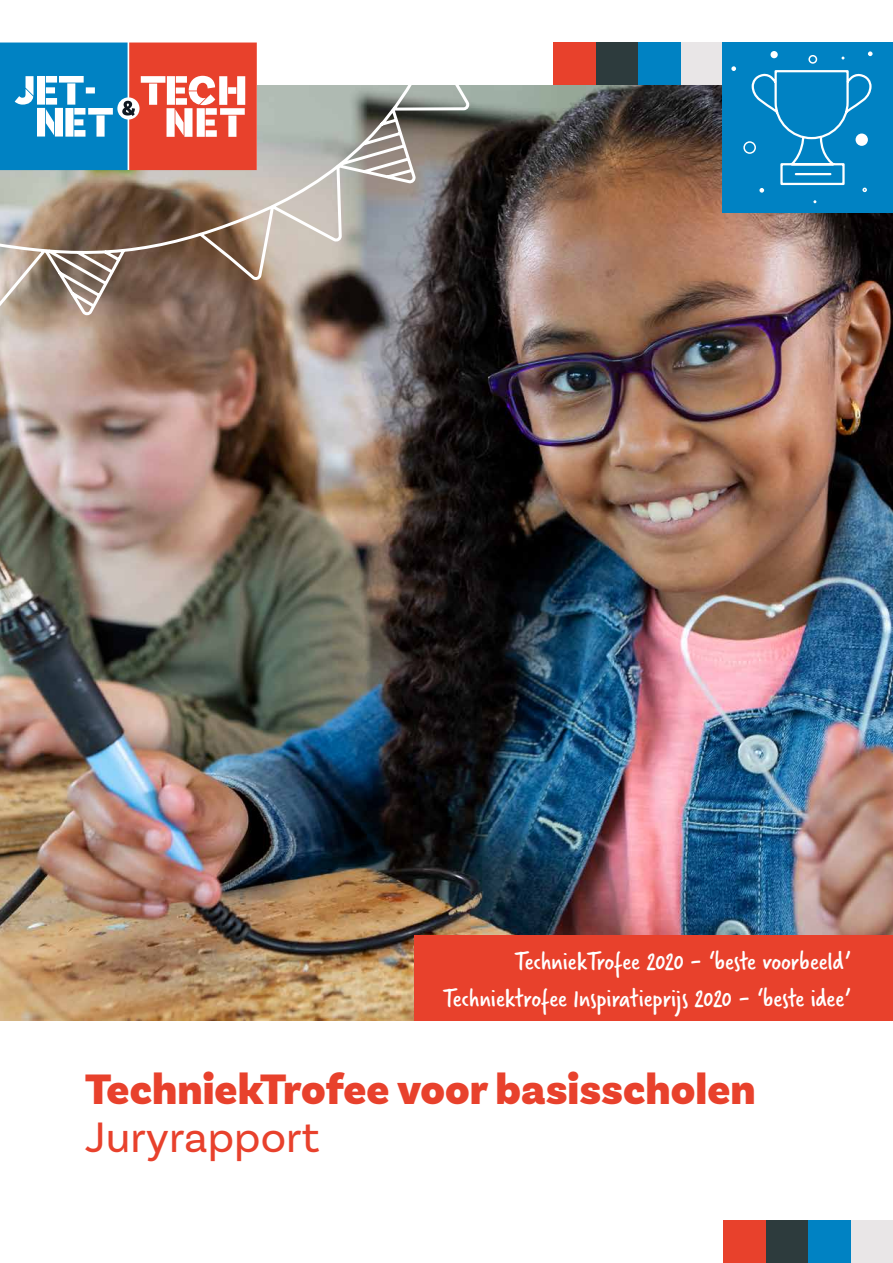
<style>
.page{position:relative;width:893px;height:1263px;background:#fff}
.page>*{position:absolute;margin:0;border:0;box-sizing:border-box;transform-origin:0 0}
.t1{font:900 44.7px "Basic Sans";color:#e8412c}
.t2{font:44.7px "Basic Sans";color:#e8412c}
.t3{font:27px/37.5px "Verveine";color:#fff;text-align:right}
</style>
<div class="page">
<img style="left:0;top:85px;width:893px;height:935px">
<div style="left:680px;top:43px;width:43px;height:42px;background:#e9e6e7"></div>
<div style="left:638px;top:43px;width:42px;height:42px;background:#0082c3"></div>
<div style="left:595px;top:43px;width:43px;height:42px;background:#2d3b3d"></div>
<div style="left:553px;top:43px;width:42px;height:42px;background:#e8412c"></div>
<div style="left:850px;top:1220px;width:43px;height:43px;background:#e9e6e7"></div>
<div style="left:808px;top:1220px;width:42px;height:43px;background:#0082c3"></div>
<div style="left:765px;top:1220px;width:43px;height:43px;background:#2d3b3d"></div>
<div style="left:723px;top:1220px;width:42px;height:43px;background:#e8412c"></div>
<div style="left:723px;top:43px;width:170px;height:170px;background:#0082c3"></div>
<div style="left:415px;top:935px;width:478px;height:85px;background:#e8412c"></div>
<img style="left:0;top:42px;width:483px;height:276px">
<div style="left:743px;top:141px;width:13px;height:13px;border:2px solid #fff;border-radius:50%"></div>
<div style="left:770px;top:51px;width:8px;height:7px;background:#fff;border-radius:50%"></div>
<div style="left:808px;top:55px;width:9px;height:9px;border:2px solid #fff;border-radius:50%"></div>
<svg style="left:868px;top:51px;width:5px;height:5px"></svg>
<svg style="left:731px;top:66px;width:5px;height:5px"></svg>
<svg style="left:750px;top:70px;width:120px;height:123px"></svg>
<p class="t3" style="left:443px;top:942px;width:409px">TechniekTrofee 2020 - ‘beste voorbeeld’<br>Techniektrofee Inspiratieprijs 2020 - ‘beste idee’</p>
<h1 class="t1" style="left:85px;top:1061px;width:672px">TechniekTrofee voor basisscholen</h1>
<h1 class="t2" style="left:85px;top:1110px;width:236px">Juryrapport</h1>
</div>
